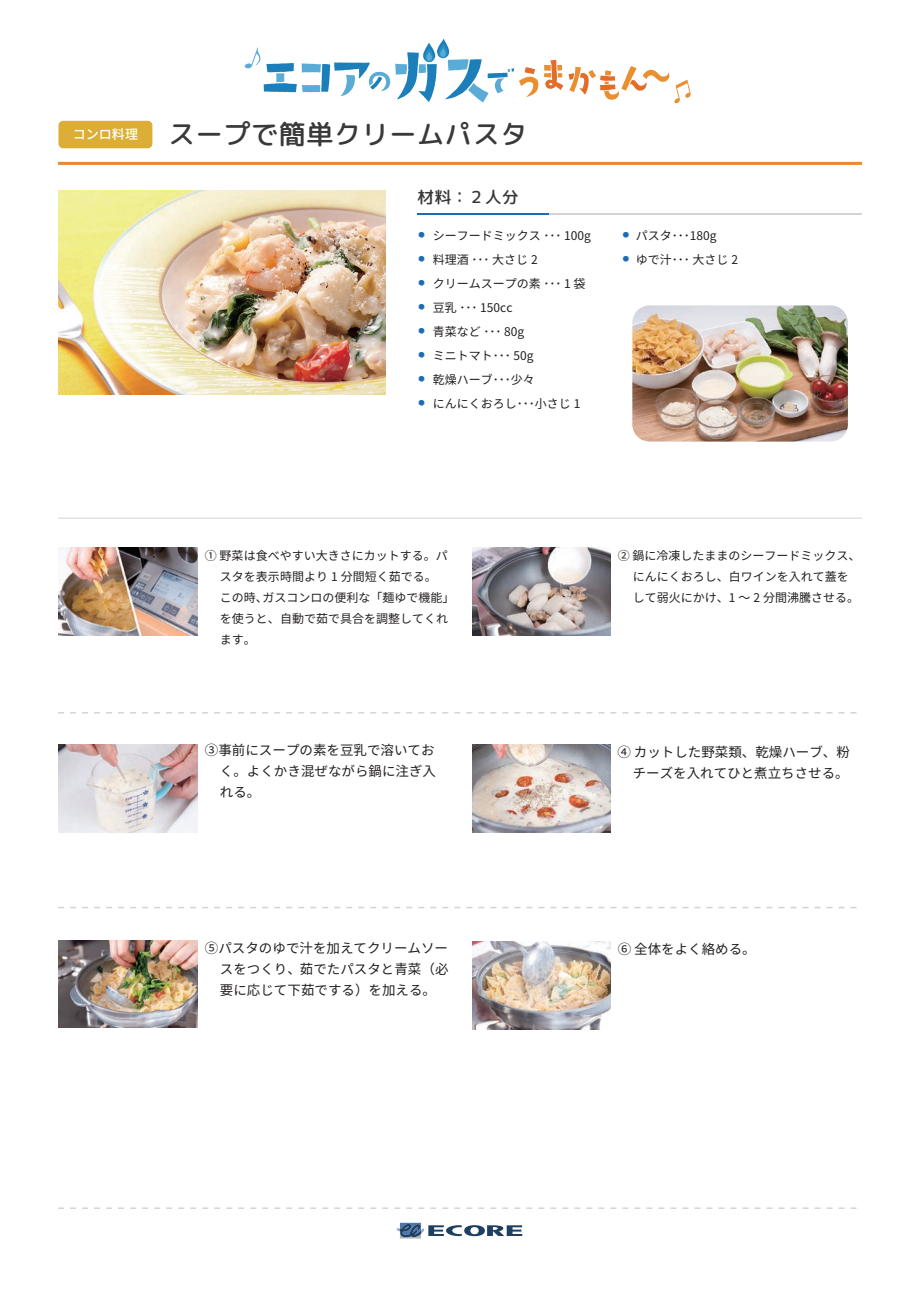
<style>
.page{position:relative;width:919px;height:1289px;background:#fff}
.page>*{position:absolute;margin:0;border:0;box-sizing:border-box;transform-origin:0 0}
.t1{font:500 27px "Rounded Mplus 1 c";letter-spacing:.025em;color:#393939}
.t2{font:27px/24px "Noto Sans CJ Kjp";color:#1f6ab4;text-align:justify}
.t3{font:500 16.5px "Rounded Mplus 1 c";color:#383839}
.t4{font:13.5px/21px "Noto Sans CJ Kjp";color:#231f20;text-align:justify}
.t5{font:500 13.05px "Noto Sans CJ Kjp";color:#fff}
.t6{font:12px/24px "Noto Sans CJ Kjp";color:#231f20}
</style>
<div class="page">
<div style="left:58px;top:121px;width:94px;height:27px;background:#dcae35;border-radius:5px"></div>
<hr style="left:417px;top:213px;width:444px;height:1px;background:#d3d4d5">
<hr style="left:417px;top:213px;width:131px;height:1px;background:#1f6ab4">
<svg style="left:58px;top:1207px;width:799px;height:1px"></svg>
<svg style="left:58px;top:907px;width:799px;height:1px"></svg>
<svg style="left:58px;top:712px;width:799px;height:1px"></svg>
<hr style="left:58px;top:162px;width:803px;height:3px;background:#ea872f">
<hr style="left:58px;top:517px;width:803px;height:1px;background:#d3d4d5">
<img style="left:59px;top:940px;width:138px;height:87px">
<img style="left:472px;top:744px;width:138px;height:88px">
<img style="left:472px;top:941px;width:138px;height:88px">
<img style="left:59px;top:744px;width:138px;height:88px">
<img style="left:59px;top:548px;width:138px;height:87px">
<img style="left:472px;top:548px;width:138px;height:87px">
<img style="left:59px;top:190px;width:326px;height:205px">
<img style="left:632px;top:305px;width:215px;height:136px">
<svg style="left:245px;top:39px;width:293px;height:64px"></svg>
<svg style="left:544px;top:60px;width:146px;height:43px"></svg>
<svg style="left:396px;top:1222px;width:126px;height:16px"></svg>
<p class="t5" style="left:73px;top:127px;width:67px">コンロ料理</p>
<h1 class="t1" style="left:168px;top:115px;width:361px">スープで簡単クリームパスタ</h1>
<h2 class="t3" style="left:417px;top:186px;width:103px">材料：２人分</h2>
<p class="t6" style="left:433px;top:224px;width:160px">シーフードミックス ･･･ 100g料理酒 ･･･ 大さじ 2<br>クリームスープの素 ･･･ 1 袋豆乳 ･･･ 150cc<br>青菜など ･･･ 80g<br>ミニトマト･･･ 50g<br>乾燥ハーブ･･･少々<br>にんにくおろし･･･小さじ 1</p>
<p class="t6" style="left:635px;top:224px;width:104px">パスタ･･･180g<br>ゆで汁･･･ 大さじ 2</p>
<h1 class="t2" style="left:408px;top:223px;width:28px">・・・・・・・・</h1>
<h1 class="t2" style="left:612px;top:223px;width:28px">・・</h1>
<p class="t6" style="left:220px;top:545px;width:236px;line-height:21px;text-indent:-15px">① 野菜は食べやすい大きさにカットする。パスタを表示時間より 1 分間短く茹でる。<br>この時、ガスコンロの便利な「麺ゆで機能」を使うと、自動で茹で具合を調整してくれます。</p>
<p class="t4" style="left:220px;top:739px;width:218px;text-indent:-15px">③事前にスープの素を豆乳で溶いておく。よくかき混ぜながら鍋に注ぎ入れる。</p>
<p class="t6" style="left:632px;top:545px;width:229px;line-height:21px;text-indent:-15px">② 鍋に冷凍したままのシーフードミックス、にんにくおろし、白ワインを入れて蓋をして弱火にかけ、1 ～ 2 分間沸騰させる。</p>
<p class="t4" style="left:617px;top:741px;width:234px;text-align:right">④ カットした野菜類、乾燥ハーブ、粉チーズを入れてひと煮立ちさせる。</p>
<p class="t4" style="left:220px;top:938px;width:230px;text-indent:-15px">⑤パスタのゆで汁を加えてクリームソースをつくり、茹でたパスタと青菜（必要に応じて下茹でする）を加える。</p>
<p class="t4" style="left:617px;top:938px;width:140px">⑥ 全体をよく絡める。</p>
</div>
